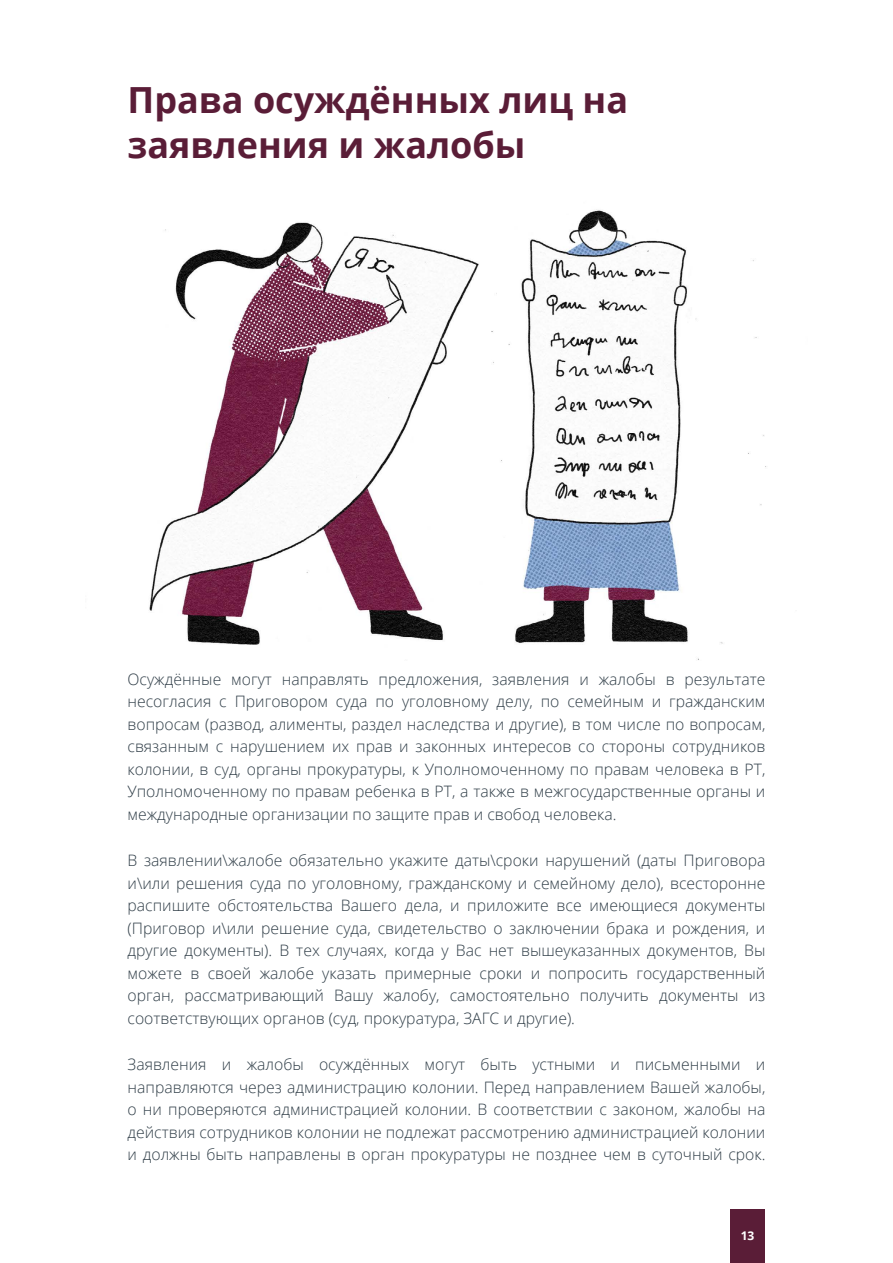
<style>
.page{position:relative;width:893px;height:1263px;background:#fff}
.page>*{position:absolute;margin:0;border:0;box-sizing:border-box;transform-origin:0 0}
.t1{font:700 36px/45px "Open Sans";color:#5a1d37}
.t2{font:300 15.75px/22.5px "Open Sans";color:#2f3d47;text-align:justify}
.t3{font:700 12px "Open Sans";color:#fff}
</style>
<div class="page">
<div style="left:730px;top:1209px;width:35px;height:54px;background:#5a1d37"></div>
<img style="left:149px;top:209px;width:617px;height:451px">
<h1 class="t1" style="left:128px;top:76px;width:502px">Права осуждённых лиц на заявления и жалобы</h1>
<p class="t2" style="left:128px;top:667px;width:639px">Осуждённые могут направлять предложения, заявления и жалобы в результате несогласия с Приговором суда по уголовному делу, по семейным и гражданским вопросам (развод, алименты, раздел наследства и другие), в том числе по вопросам, связанным с нарушением их прав и законных интересов со стороны сотрудников колонии, в суд, органы прокуратуры, к Уполномоченному по правам человека в РТ, Уполномоченному по правам ребенка в РТ, а также в межгосударственные органы и международные организации по защите прав и свобод человека.</p>
<p class="t2" style="left:128px;top:849px;width:639px">В заявлении\жалобе обязательно укажите даты\сроки нарушений (даты Приговора и\или решения суда по уголовному, гражданскому и семейному дело), всесторонне распишите обстоятельства Вашего дела, и приложите все имеющиеся документы (Приговор и\или решение суда, свидетельство о заключении брака и рождения, и другие документы). В тех случаях, когда у Вас нет вышеуказанных документов, Вы можете в своей жалобе указать примерные сроки и попросить государственный орган, рассматривающий Вашу жалобу, самостоятельно получить документы из соответствующих органов (суд, прокуратура, ЗАГС и другие).</p>
<p class="t2" style="left:128px;top:1053px;width:639px">Заявления и жалобы осуждённых могут быть устными и письменными и направляются через администрацию колонии. Перед направлением Вашей жалобы, о ни проверяются администрацией колонии. В соответствии с законом, жалобы на действия сотрудников колонии не подлежат рассмотрению администрацией колонии и должны быть направлены в орган прокуратуры не позднее чем в суточный срок.</p>
<p class="t3" style="left:741px;top:1227px;width:15px">13</p>
</div>
